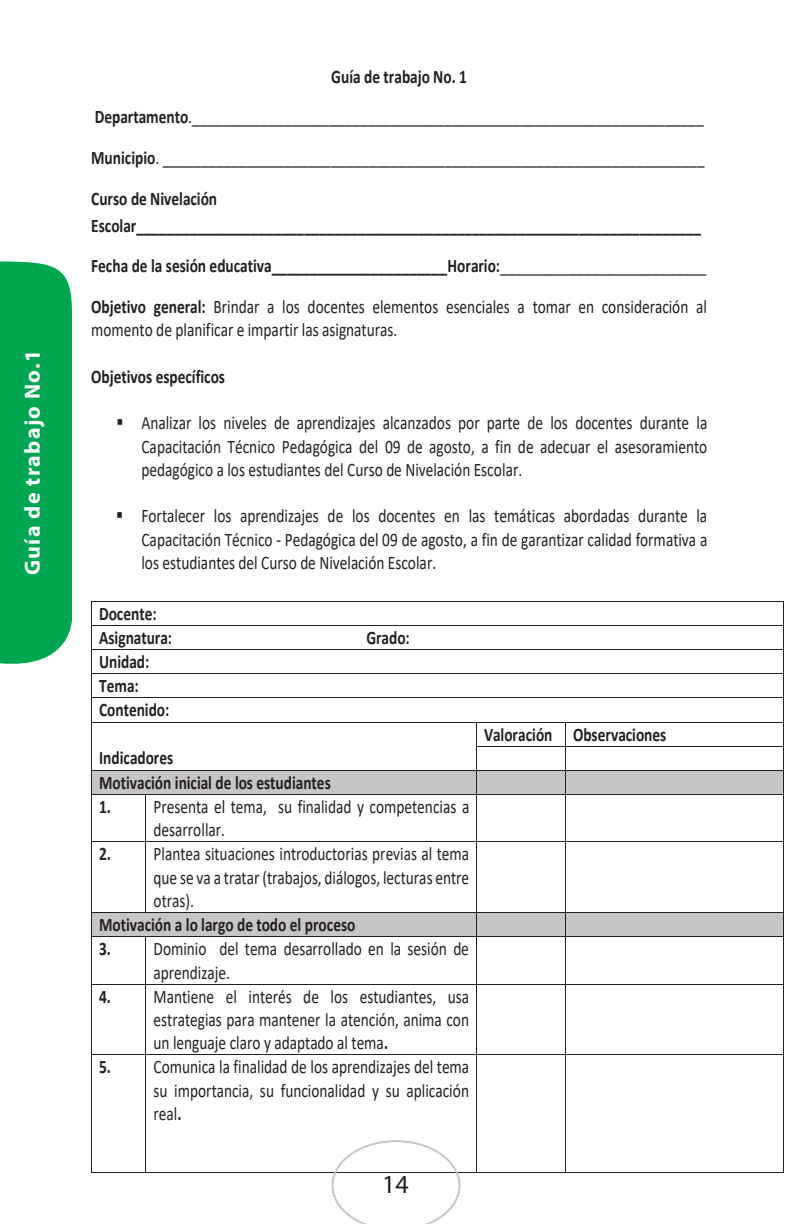
<style>
.page{position:relative;width:792px;height:1224px;background:#fff}
.page>*{position:absolute;margin:0;border:0;box-sizing:border-box;transform-origin:0 0}
.t1{font:26px "Myriad Pro";color:#231f20}
.t2{font:700 22px "Myriad Pro";letter-spacing:.06em;color:#fff}
.t3{font:19.2px/23.2px "Calibri";color:#231f20;text-align:justify;scale:.8 1}
.t4{font:700 19.2px/24.2px "Calibri";color:#231f20;scale:.8 1}
.s1{font-weight:700}
.s2{font-weight:400}
</style>
<div class="page">
<div style="left:0;top:261px;width:72px;height:403px;background:#00a54f"></div>
<hr style="left:92px;top:601px;width:691px;height:1px;background:#231f20">
<hr style="left:92px;top:625px;width:691px;height:1px;background:#231f20">
<hr style="left:92px;top:649px;width:691px;height:1px;background:#231f20">
<hr style="left:92px;top:673px;width:691px;height:1px;background:#231f20">
<hr style="left:92px;top:697px;width:691px;height:1px;background:#231f20">
<hr style="left:92px;top:722px;width:384px;height:1px;background:#231f20">
<hr style="left:477px;top:722px;width:88px;height:1px;background:#231f20">
<hr style="left:566px;top:722px;width:217px;height:1px;background:#231f20">
<hr style="left:477px;top:746px;width:88px;height:1px;background:#231f20">
<hr style="left:566px;top:746px;width:217px;height:1px;background:#231f20">
<div style="left:92px;top:771px;width:384px;height:23px;background:#c7c5c6"></div>
<div style="left:477px;top:771px;width:88px;height:23px;background:#c7c5c6"></div>
<div style="left:566px;top:771px;width:217px;height:23px;background:#c7c5c6"></div>
<hr style="left:92px;top:770px;width:384px;height:1px;background:#231f20">
<hr style="left:477px;top:770px;width:88px;height:1px;background:#231f20">
<hr style="left:566px;top:770px;width:217px;height:1px;background:#231f20">
<svg style="left:91px;top:601px;width:1px;height:194px"></svg>
<hr style="left:92px;top:794px;width:54px;height:1px;background:#231f20">
<hr style="left:146px;top:794px;width:330px;height:1px;background:#231f20">
<svg style="left:476px;top:722px;width:1px;height:73px"></svg>
<hr style="left:477px;top:794px;width:88px;height:1px;background:#231f20">
<svg style="left:565px;top:722px;width:1px;height:73px"></svg>
<hr style="left:566px;top:794px;width:217px;height:1px;background:#231f20">
<svg style="left:783px;top:601px;width:1px;height:194px"></svg>
<hr style="left:91px;top:795px;width:1px;height:46px;background:#231f20">
<hr style="left:146px;top:795px;width:1px;height:46px;background:#231f20">
<hr style="left:476px;top:795px;width:1px;height:46px;background:#231f20">
<hr style="left:565px;top:795px;width:1px;height:46px;background:#231f20">
<hr style="left:783px;top:795px;width:1px;height:46px;background:#231f20">
<hr style="left:92px;top:841px;width:54px;height:1px;background:#231f20">
<hr style="left:146px;top:841px;width:330px;height:1px;background:#231f20">
<hr style="left:477px;top:841px;width:88px;height:1px;background:#231f20">
<hr style="left:566px;top:841px;width:217px;height:1px;background:#231f20">
<hr style="left:91px;top:842px;width:1px;height:70px;background:#231f20">
<hr style="left:146px;top:842px;width:1px;height:70px;background:#231f20">
<hr style="left:476px;top:842px;width:1px;height:70px;background:#231f20">
<hr style="left:565px;top:842px;width:1px;height:70px;background:#231f20">
<hr style="left:783px;top:842px;width:1px;height:70px;background:#231f20">
<div style="left:92px;top:913px;width:384px;height:23px;background:#c7c5c6"></div>
<div style="left:477px;top:913px;width:88px;height:23px;background:#c7c5c6"></div>
<div style="left:566px;top:913px;width:217px;height:23px;background:#c7c5c6"></div>
<hr style="left:92px;top:912px;width:54px;height:1px;background:#231f20">
<hr style="left:146px;top:912px;width:330px;height:1px;background:#231f20">
<hr style="left:477px;top:912px;width:88px;height:1px;background:#231f20">
<hr style="left:566px;top:912px;width:217px;height:1px;background:#231f20">
<svg style="left:91px;top:912px;width:1px;height:25px"></svg>
<hr style="left:92px;top:936px;width:54px;height:1px;background:#231f20">
<hr style="left:146px;top:936px;width:330px;height:1px;background:#231f20">
<svg style="left:476px;top:912px;width:1px;height:25px"></svg>
<hr style="left:477px;top:936px;width:88px;height:1px;background:#231f20">
<svg style="left:565px;top:912px;width:1px;height:25px"></svg>
<hr style="left:566px;top:936px;width:217px;height:1px;background:#231f20">
<svg style="left:783px;top:912px;width:1px;height:25px"></svg>
<hr style="left:91px;top:937px;width:1px;height:47px;background:#231f20">
<hr style="left:146px;top:937px;width:1px;height:47px;background:#231f20">
<hr style="left:476px;top:937px;width:1px;height:47px;background:#231f20">
<hr style="left:565px;top:937px;width:1px;height:47px;background:#231f20">
<hr style="left:783px;top:937px;width:1px;height:47px;background:#231f20">
<hr style="left:92px;top:984px;width:54px;height:1px;background:#231f20">
<hr style="left:146px;top:984px;width:330px;height:1px;background:#231f20">
<hr style="left:477px;top:984px;width:88px;height:1px;background:#231f20">
<hr style="left:566px;top:984px;width:217px;height:1px;background:#231f20">
<hr style="left:91px;top:985px;width:1px;height:70px;background:#231f20">
<hr style="left:146px;top:985px;width:1px;height:70px;background:#231f20">
<hr style="left:476px;top:985px;width:1px;height:70px;background:#231f20">
<hr style="left:565px;top:985px;width:1px;height:70px;background:#231f20">
<hr style="left:783px;top:985px;width:1px;height:70px;background:#231f20">
<hr style="left:92px;top:1055px;width:54px;height:1px;background:#231f20">
<hr style="left:146px;top:1055px;width:330px;height:1px;background:#231f20">
<hr style="left:477px;top:1055px;width:88px;height:1px;background:#231f20">
<hr style="left:566px;top:1055px;width:217px;height:1px;background:#231f20">
<hr style="left:91px;top:1055px;width:1px;height:117px;background:#231f20">
<hr style="left:92px;top:1172px;width:54px;height:1px;background:#231f20">
<hr style="left:146px;top:1055px;width:1px;height:117px;background:#231f20">
<hr style="left:146px;top:1172px;width:330px;height:1px;background:#231f20">
<hr style="left:476px;top:1055px;width:1px;height:117px;background:#231f20">
<hr style="left:477px;top:1172px;width:88px;height:1px;background:#231f20">
<hr style="left:565px;top:1055px;width:1px;height:117px;background:#231f20">
<hr style="left:566px;top:1172px;width:217px;height:1px;background:#231f20">
<hr style="left:783px;top:1055px;width:1px;height:117px;background:#231f20">
<svg style="left:331px;top:1140px;width:130px;height:84px"></svg>
<p class="t2" style="left:18px;top:575px;width:227px;rotate:-90deg">Guía de trabajo No.1</p>
<p class="t3" style="left:91px;top:56px;width:769px;line-height:40.6px;text-align:left;text-indent:240px"><span class="s1">Guía de trabajo No. 1<br>Departamento</span>.___________________________________________________________________ <span class="s1">Municipio</span>. _______________________________________________________________________ <span class="s1">Curso de Nivelación</span></p>
<p class="t4" style="left:91px;top:205px;width:771px;line-height:40.6px">Escolar__________________________________________________________________________<br>Fecha de la sesión educativa_______________________Horario:<span class="s2">___________________________<br></span>Objetivo general: <span class="s2">Brindar a los docentes elementos esenciales a tomar en consideración al</span></p>
<p class="t3" style="left:91px;top:318px;width:384px">momento de planificar e impartir las asignaturas.</p>
<p class="t4" style="left:91px;top:364px;width:169px">Objetivos específicos</p>
<p class="t3" style="left:141px;top:411px;width:709px;text-indent:-25px">▪ Analizar los niveles de aprendizajes alcanzados por parte de los docentes durante la Capacitación Técnico Pedagógica del 09 de agosto, a fin de adecuar el asesoramiento pedagógico a los estudiantes del Curso de Nivelación Escolar.</p>
<p class="t3" style="left:141px;top:504px;width:709px;text-indent:-25px">▪ Fortalecer los aprendizajes de los docentes en las temáticas abordadas durante la Capacitación Técnico - Pedagógica del 09 de agosto, a fin de garantizar calidad formativa a los estudiantes del Curso de Nivelación Escolar.</p>
<p class="t4" style="left:99px;top:601px;width:93px">Docente:<br>Asignatura:</p>
<p class="t4" style="left:366px;top:625px;width:56px">Grado:</p>
<p class="t4" style="left:99px;top:649px;width:89px">Unidad:<br>Tema:<br>Contenido:</p>
<p class="t4" style="left:99px;top:745px;width:94px">Indicadores</p>
<p class="t4" style="left:99px;top:770px;width:291px">Motivación inicial de los estudiantes</p>
<p class="t3" style="left:153px;top:794px;width:396px;text-indent:-54px"><span class="s1">1.</span> Presenta el tema, su finalidad y competencias a desarrollar.</p>
<p class="t3" style="left:153px;top:842px;width:396px;text-indent:-54px"><span class="s1">2.</span> Plantea situaciones introductorias previas al tema que se va a tratar (trabajos, diálogos, lecturas entre otras).</p>
<p class="t4" style="left:99px;top:912px;width:322px">Motivación a lo largo de todo el proceso</p>
<p class="t3" style="left:153px;top:937px;width:396px;text-indent:-54px"><span class="s1">3.</span> Dominio del tema desarrollado en la sesión de aprendizaje.</p>
<p class="t3" style="left:154px;top:984px;width:396px;text-indent:-54px"><span class="s1">4.</span> Mantiene el interés de los estudiantes, usa estrategias para mantener la atención, anima con un lenguaje claro y adaptado al tema<span class="s1">.</span></p>
<p class="t3" style="left:153px;top:1055px;width:396px;text-indent:-54px"><span class="s1">5.</span> Comunica la finalidad de los aprendizajes del tema su importancia, su funcionalidad y su aplicación real<span class="s1">.</span></p>
<p class="t4" style="left:484px;top:722px;width:229px">Valoración Observaciones</p>
<h1 class="t1" style="left:382px;top:1168px;width:28px">14</h1>
</div>
